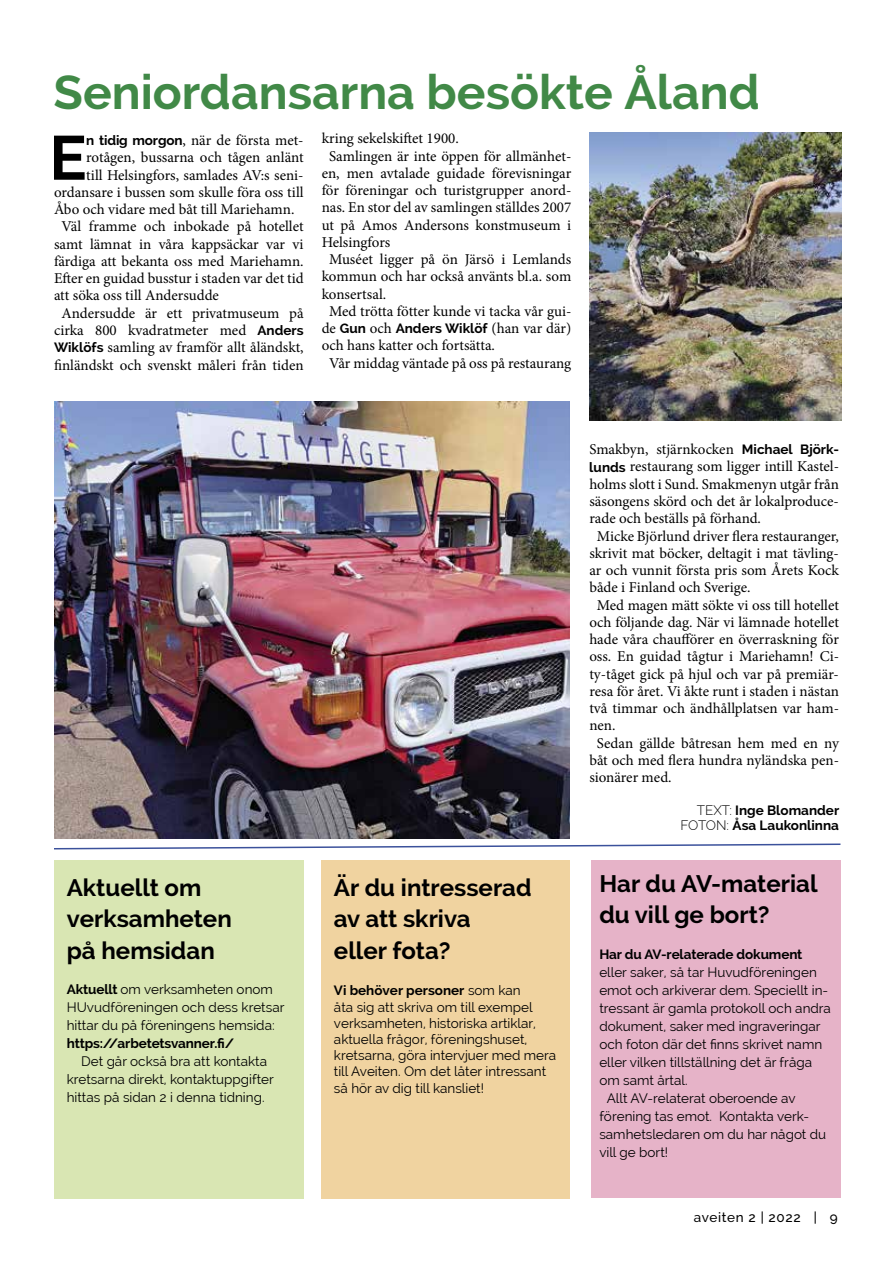
<style>
.page{position:relative;width:893px;height:1263px;background:#fff}
.page>*{position:absolute;margin:0;border:0;box-sizing:border-box;transform-origin:0 0}
.t1{font:700 62.1px "Raleway";color:#000}
.t2{font:700 48px "Raleway";color:#418947}
.t3{font:700 24px/31.5px "Raleway";color:#000}
.t4{font:15px "Minion Pro";color:#000}
.t5{font:13.5px/16.2px "Raleway";color:#000}
.t6{font:700 13.5px/15.6px "Raleway";letter-spacing:-.01em;color:#000;text-align:right}
.t7{font:500 13.5px "Raleway";letter-spacing:.05em;color:#000}
.s1{font-family:"Raleway";font-weight:700;font-size:13.5px}
.s2{font-weight:700}
.s3{font-weight:300}
</style>
<div class="page">
<img style="left:55px;top:402px;width:515px;height:437px">
<img style="left:589px;top:133px;width:253px;height:287px">
<div style="left:321px;top:860px;width:249px;height:339px;background:#f0d3a0"></div>
<div style="left:54px;top:860px;width:250px;height:339px;background:#d9e6b3"></div>
<div style="left:591px;top:860px;width:249px;height:338px;background:#e6b3c8"></div>
<svg style="left:54px;top:843px;width:787px;height:7px"></svg>
<h2 class="t2" style="left:54px;top:65px;width:708px">Seniordansarna besökte Åland</h2>
<h1 class="t1" style="left:49px;top:122px;width:39px">E</h1>
<p class="t4" style="left:86px;top:130px;width:219px"><span class="s1">n tidig morgon</span>, när de första met-</p>
<p class="t4" style="left:86px;top:148px;width:219px">rotågen, bussarna och tågen anlänt</p>
<p class="t4" style="left:86px;top:165px;width:219px">till Helsingfors, samlades AV:s seni-</p>
<p class="t4" style="left:54px;top:182px;width:251px">ordansare i bussen som skulle föra oss till</p>
<p class="t4" style="left:54px;top:199px;width:242px">Åbo och vidare med båt till Mariehamn.</p>
<p class="t4" style="left:62px;top:217px;width:244px">Väl framme och inbokade på hotellet</p>
<p class="t4" style="left:54px;top:234px;width:251px">samt lämnat in våra kappsäckar var vi</p>
<p class="t4" style="left:54px;top:251px;width:251px">färdiga att bekanta oss med Mariehamn.</p>
<p class="t4" style="left:54px;top:268px;width:251px">Efter en guidad busstur i staden var det tid</p>
<p class="t4" style="left:54px;top:286px;width:166px">att söka oss till Andersudde</p>
<p class="t4" style="left:62px;top:303px;width:244px">Andersudde är ett privatmuseum på</p>
<p class="t4" style="left:54px;top:320px;width:251px">cirka 800 kvadratmeter med <span class="s1">Anders</span></p>
<p class="t4" style="left:54px;top:337px;width:251px"><span class="s1">Wiklöfs</span> samling av framför allt åländskt,</p>
<p class="t4" style="left:54px;top:355px;width:251px">finländskt och svenskt måleri från tiden</p>
<p class="t4" style="left:322px;top:129px;width:139px">kring sekelskiftet 1900.</p>
<p class="t4" style="left:329px;top:146px;width:244px">Samlingen är inte öppen för allmänhet-</p>
<p class="t4" style="left:322px;top:163px;width:251px">en, men avtalade guidade förevisningar</p>
<p class="t4" style="left:322px;top:180px;width:251px">för föreningar och turistgrupper anord-</p>
<p class="t4" style="left:322px;top:198px;width:251px">nas. En stor del av samlingen ställdes 2007</p>
<p class="t4" style="left:322px;top:215px;width:251px">ut på Amos Andersons konstmuseum i</p>
<p class="t4" style="left:322px;top:232px;width:70px">Helsingfors</p>
<p class="t4" style="left:329px;top:249px;width:244px">Muséet ligger på ön Järsö i Lemlands</p>
<p class="t4" style="left:322px;top:267px;width:251px">kommun och har också använts bl.a. som</p>
<p class="t4" style="left:322px;top:284px;width:66px">konsertsal.</p>
<p class="t4" style="left:329px;top:301px;width:244px">Med trötta fötter kunde vi tacka vår gui-</p>
<p class="t4" style="left:322px;top:318px;width:251px">de <span class="s1">Gun</span> och <span class="s1">Anders Wiklöf</span> (han var där)</p>
<p class="t4" style="left:322px;top:336px;width:175px">och hans katter och fortsätta.</p>
<p class="t4" style="left:329px;top:353px;width:244px">Vår middag väntade på oss på restaurang</p>
<h3 class="t3" style="left:67px;top:872px;width:167px">Aktuellt om verksamheten på hemsidan</h3>
<p class="t5" style="left:67px;top:980px;width:219px;line-height:18px"><span class="s2">Aktuellt</span> om verksamheten onom<br>HUvudföreningen och dess kretsar hittar du på föreningens hemsida:</p>
<p class="t6" style="left:67px;top:1035px;width:169px">https://arbetetsvanner.fi/</p>
<p class="t5" style="left:67px;top:1052px;width:209px;line-height:18px;text-indent:14px">Det går också bra att kontakta kretsarna direkt, kontaktuppgifter hittas på sidan 2 i denna tidning.</p>
<h3 class="t3" style="left:334px;top:872px;width:199px">Är du intresserad av att skriva<br>eller fota?</h3>
<p class="t5" style="left:334px;top:982px;width:224px"><span class="s2">Vi behöver personer</span> som kan<br>åta sig att skriva om till exempel verksamheten, historiska artiklar, aktuella frågor, föreningshuset, kretsarna, göra intervjuer med mera till Aveiten. Om det låter intressant så hör av dig till kansliet!</p>
<p class="t4" style="left:589px;top:439px;width:251px">Smakbyn, stjärnkocken <span class="s1">Michael Björk-</span></p>
<p class="t4" style="left:589px;top:457px;width:251px"><span class="s1">lunds</span> restaurang som ligger intill Kastel-</p>
<p class="t4" style="left:589px;top:474px;width:251px">holms slott i Sund. Smakmenyn utgår från</p>
<p class="t4" style="left:589px;top:491px;width:251px">säsongens skörd och det år lokalproduce-</p>
<p class="t4" style="left:589px;top:508px;width:173px">rade och beställs på förhand.</p>
<p class="t4" style="left:597px;top:526px;width:244px">Micke Björlund driver flera restauranger,</p>
<p class="t4" style="left:589px;top:543px;width:251px">skrivit mat böcker, deltagit i mat tävling-</p>
<p class="t4" style="left:589px;top:560px;width:251px">ar och vunnit första pris som Årets Kock</p>
<p class="t4" style="left:589px;top:577px;width:163px">både i Finland och Sverige.</p>
<p class="t4" style="left:597px;top:595px;width:244px">Med magen mätt sökte vi oss till hotellet</p>
<p class="t4" style="left:589px;top:612px;width:251px">och följande dag. När vi lämnade hotellet</p>
<p class="t4" style="left:589px;top:629px;width:251px">hade våra chaufförer en överraskning för</p>
<p class="t4" style="left:589px;top:646px;width:251px">oss. En guidad tågtur i Mariehamn! Ci-</p>
<p class="t4" style="left:589px;top:664px;width:251px">ty-tåget gick på hjul och var på premiär-</p>
<p class="t4" style="left:589px;top:681px;width:251px">resa för året. Vi åkte runt i staden i nästan</p>
<p class="t4" style="left:589px;top:698px;width:251px">två timmar och ändhållplatsen var ham-</p>
<p class="t4" style="left:589px;top:715px;width:28px">nen.</p>
<p class="t4" style="left:597px;top:733px;width:244px">Sedan gällde båtresan hem med en ny</p>
<p class="t4" style="left:589px;top:750px;width:251px">båt och med flera hundra nyländska pen-</p>
<p class="t4" style="left:589px;top:767px;width:84px">sionärer med.</p>
<p class="t6" style="left:681px;top:802px;width:160px"><span class="s3">TEXT:</span> Inge Blomander<br><span class="s3">FOTON:</span> Åsa Laukonlinna</p>
<h3 class="t3" style="left:599px;top:867px;width:220px">Har du AV-material du vill ge bort?</h3>
<p class="t6" style="left:599px;top:946px;width:205px">Har du AV-relaterade dokument</p>
<p class="t5" style="left:599px;top:964px;width:219px">eller saker, så tar Huvudföreningen</p>
<p class="t5" style="left:599px;top:982px;width:230px">emot och arkiverar dem. Speciellt in-</p>
<p class="t5" style="left:599px;top:1000px;width:233px">tressant är gamla protokoll och andra</p>
<p class="t5" style="left:599px;top:1018px;width:223px">dokument, saker med ingraveringar</p>
<p class="t5" style="left:599px;top:1036px;width:224px">och foton där det finns skrivet namn</p>
<p class="t5" style="left:599px;top:1054px;width:214px">eller vilken tillställning det är fråga</p>
<p class="t5" style="left:599px;top:1072px;width:90px">om samt årtal.</p>
<p class="t5" style="left:607px;top:1090px;width:190px">Allt AV-relaterat oberoende av</p>
<p class="t5" style="left:599px;top:1108px;width:211px">förening tas emot. Kontakta verk-</p>
<p class="t5" style="left:599px;top:1126px;width:228px">samhetsledaren om du har något du</p>
<p class="t5" style="left:599px;top:1144px;width:70px">vill ge bort!</p>
<p class="t7" style="left:694px;top:1209px;width:145px">aveiten 2 | 2022 | 9</p>
</div>
